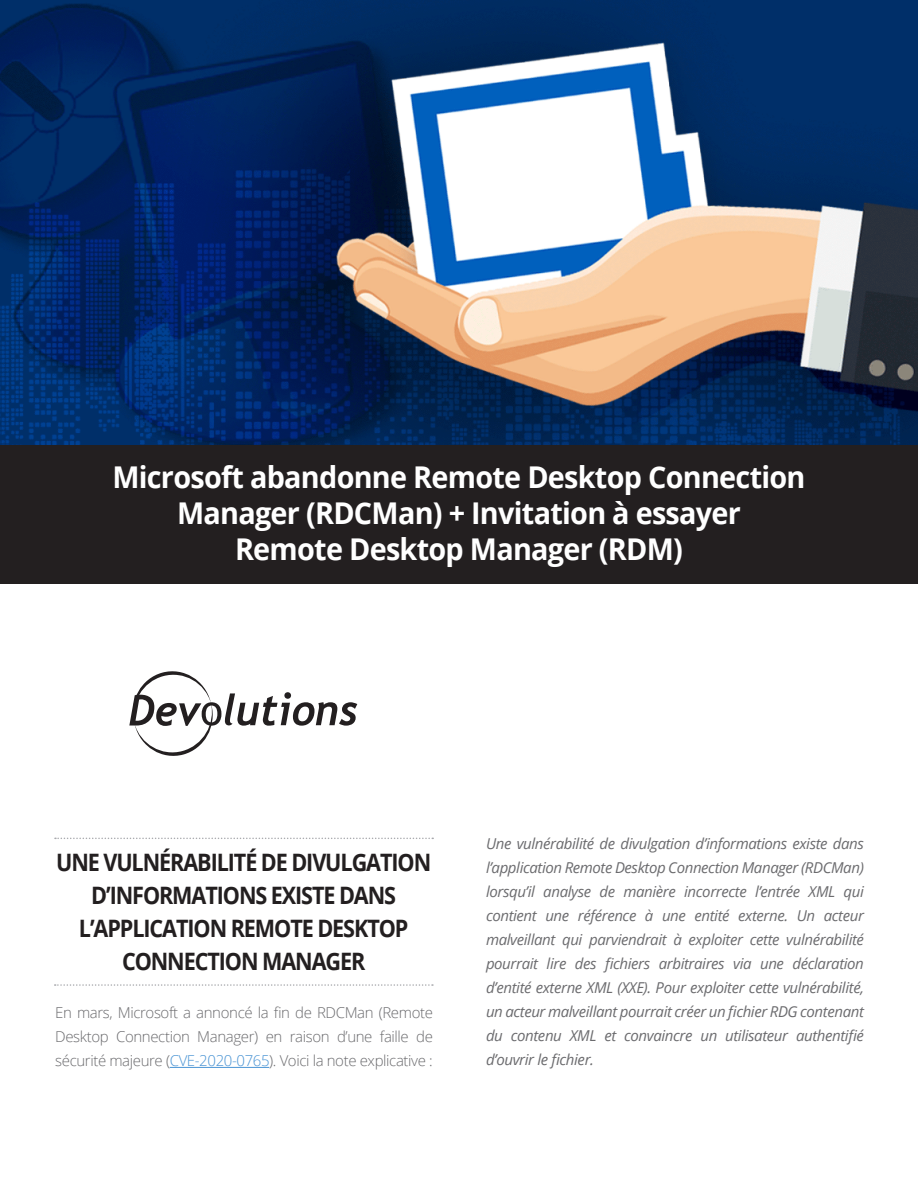
<style>
.page{position:relative;width:918px;height:1188px;background:#fff}
.page>*{position:absolute;margin:0;border:0;box-sizing:border-box;transform-origin:0 0}
.t1{font:700 30px "Open Sans";letter-spacing:-.025em;color:#fff;scale:.96 1}
.t2{font:700 24px/33px "Open Sans";letter-spacing:-.05em;color:#231f20;text-align:center;scale:.9 1}
.t3{font:italic 15px/24px "Open Sans";letter-spacing:-.025em;color:#6b6b6e;text-align:justify}
.t4{font:300 15px/24px "Open Sans";letter-spacing:-.025em;color:#6b6b6e;text-align:justify}
.s1{color:#4a94d4}
</style>
<div class="page">
<svg style="left:55px;top:984px;width:378px;height:2px"></svg>
<svg style="left:55px;top:838px;width:378px;height:1px"></svg>
<svg style="left:129px;top:671px;width:228px;height:85px"></svg>
<hr style="left:170px;top:1067px;width:99px;height:1px;background:#4a94d4">
<div style="left:0;top:443px;width:918px;height:141px;background:#231f20"></div>
<img style="left:0;top:0;width:918px;height:445px">
<p class="t1" style="left:112px;top:456px;width:724px">Microsoft abandonne Remote Desktop Connection</p>
<p class="t1" style="left:177px;top:492px;width:589px">Manager (RDCMan) + Invitation à essayer</p>
<p class="t1" style="left:235px;top:528px;width:468px">Remote Desktop Manager (RDM)</p>
<p class="t2" style="left:56px;top:845px;width:418px">UNE VULNÉRABILITÉ DE DIVULGATION<br>D’INFORMATIONS EXISTE DANS<br>L’APPLICATION REMOTE DESKTOP<br>CONNECTION MANAGER</p>
<p class="t4" style="left:55px;top:1000px;width:379px">En mars, Microsoft a annoncé la fin de RDCMan (Remote Desktop Connection Manager) en raison d’une faille de sécurité majeure (<span class="s1">CVE-2020-0765</span>). Voici la note explicative :</p>
<p class="t3" style="left:486px;top:831px;width:379px">Une vulnérabilité de divulgation d’informations existe dans l’application Remote Desktop Connection Manager (RDCMan) lorsqu’il analyse de manière incorrecte l’entrée XML qui contient une référence à une entité externe. Un acteur malveillant qui parviendrait à exploiter cette vulnérabilité pourrait lire des fichiers arbitraires via une déclaration d’entité externe XML (XXE). Pour exploiter cette vulnérabilité, un acteur malveillant pourrait créer un fichier RDG contenant du contenu XML et convaincre un utilisateur authentifié d’ouvrir le fichier.</p>
</div>
